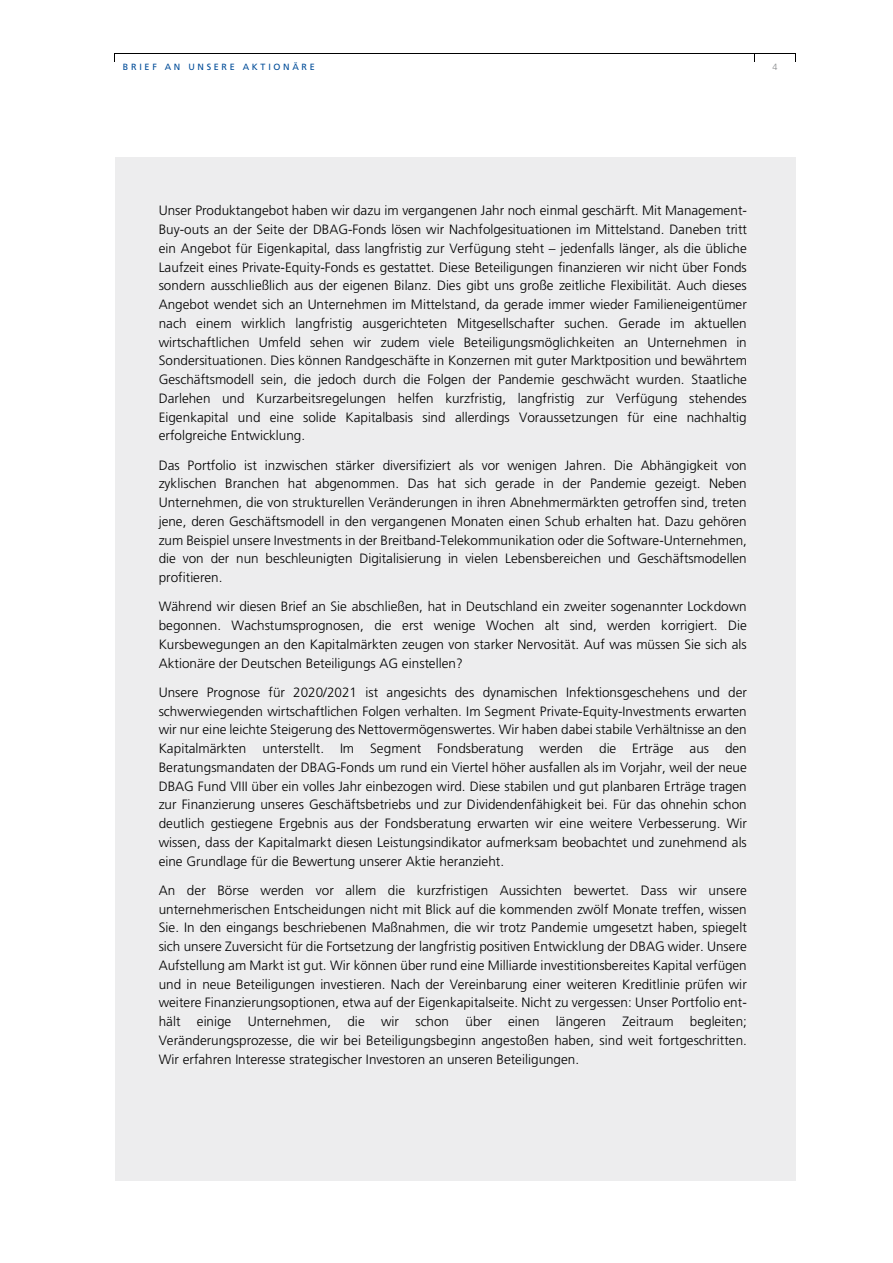
<style>
.page{position:relative;width:893px;height:1263px;background:#fff}
.page>*{position:absolute;margin:0;border:0;box-sizing:border-box;transform-origin:0 0}
.t1{font:300 13.5px/18.8px "Frutiger LT Std";letter-spacing:.005em;color:#000;text-align:justify}
.t2{font:9px "Frutiger LT Std";letter-spacing:.3em;color:#004c98}
.t3{font:300 9px "Frutiger LT Std";color:#858789}
</style>
<div class="page">
<hr style="left:115px;top:53px;width:639px;height:1px;background:#000">
<hr style="left:754px;top:53px;width:41px;height:1px;background:#000">
<div style="left:116px;top:157px;width:680px;height:1024px;background:#ededee"></div>
<p class="t2" style="left:123px;top:62px;width:193px">BRIEF AN UNSERE AKTIONÄRE</p>
<p class="t3" style="left:772px;top:63px;width:7px">4</p>
<p class="t1" style="left:159px;top:202px;width:590px">Unser Produktangebot haben wir dazu im vergangenen Jahr noch einmal geschärft. Mit Management-Buy-outs an der Seite der DBAG-Fonds lösen wir Nachfolgesituationen im Mittelstand. Daneben tritt ein Angebot für Eigenkapital, dass langfristig zur Verfügung steht – jedenfalls länger, als die übliche Laufzeit eines Private-Equity-Fonds es gestattet. Diese Beteiligungen finanzieren wir nicht über Fonds sondern ausschließlich aus der eigenen Bilanz. Dies gibt uns große zeitliche Flexibilität. Auch dieses Angebot wendet sich an Unternehmen im Mittelstand, da gerade immer wieder Familieneigentümer nach einem wirklich langfristig ausgerichteten Mitgesellschafter suchen. Gerade im aktuellen wirtschaftlichen Umfeld sehen wir zudem viele Beteiligungsmöglichkeiten an Unternehmen in Sondersituationen. Dies können Randgeschäfte in Konzernen mit guter Marktposition und bewährtem Geschäftsmodell sein, die jedoch durch die Folgen der Pandemie geschwächt wurden. Staatliche Darlehen und Kurzarbeitsregelungen helfen kurzfristig, langfristig zur Verfügung stehendes Eigenkapital und eine solide Kapitalbasis sind allerdings Voraussetzungen für eine nachhaltig erfolgreiche Entwicklung.</p>
<p class="t1" style="left:159px;top:456px;width:589px">Das Portfolio ist inzwischen stärker diversifiziert als vor wenigen Jahren. Die Abhängigkeit von zyklischen Branchen hat abgenommen. Das hat sich gerade in der Pandemie gezeigt. Neben Unternehmen, die von strukturellen Veränderungen in ihren Abnehmermärkten getroffen sind, treten jene, deren Geschäftsmodell in den vergangenen Monaten einen Schub erhalten hat. Dazu gehören zum Beispiel unsere Investments in der Breitband-Telekommunikation oder die Software-Unternehmen, die von der nun beschleunigten Digitalisierung in vielen Lebensbereichen und Geschäftsmodellen profitieren.</p>
<p class="t1" style="left:159px;top:598px;width:589px">Während wir diesen Brief an Sie abschließen, hat in Deutschland ein zweiter sogenannter Lockdown begonnen. Wachstumsprognosen, die erst wenige Wochen alt sind, werden korrigiert. Die Kursbewegungen an den Kapitalmärkten zeugen von starker Nervosität. Auf was müssen Sie sich als Aktionäre der Deutschen Beteiligungs AG einstellen?</p>
<p class="t1" style="left:159px;top:683px;width:590px">Unsere Prognose für 2020/2021 ist angesichts des dynamischen Infektionsgeschehens und der schwerwiegenden wirtschaftlichen Folgen verhalten. Im Segment Private-Equity-Investments erwarten wir nur eine leichte Steigerung des Nettovermögenswertes. Wir haben dabei stabile Verhältnisse an den Kapitalmärkten unterstellt. Im Segment Fondsberatung werden die Erträge aus den Beratungsmandaten der DBAG-Fonds um rund ein Viertel höher ausfallen als im Vorjahr, weil der neue DBAG Fund VIII über ein volles Jahr einbezogen wird. Diese stabilen und gut planbaren Erträge tragen zur Finanzierung unseres Geschäftsbetriebs und zur Dividendenfähigkeit bei. Für das ohnehin schon deutlich gestiegene Ergebnis aus der Fondsberatung erwarten wir eine weitere Verbesserung. Wir wissen, dass der Kapitalmarkt diesen Leistungsindikator aufmerksam beobachtet und zunehmend als eine Grundlage für die Bewertung unserer Aktie heranzieht.</p>
<p class="t1" style="left:159px;top:881px;width:590px">An der Börse werden vor allem die kurzfristigen Aussichten bewertet. Dass wir unsere unternehmerischen Entscheidungen nicht mit Blick auf die kommenden zwölf Monate treffen, wissen Sie. In den eingangs beschriebenen Maßnahmen, die wir trotz Pandemie umgesetzt haben, spiegelt sich unsere Zuversicht für die Fortsetzung der langfristig positiven Entwicklung der DBAG wider. Unsere Aufstellung am Markt ist gut. Wir können über rund eine Milliarde investitionsbereites Kapital verfügen und in neue Beteiligungen investieren. Nach der Vereinbarung einer weiteren Kreditlinie prüfen wir weitere Finanzierungsoptionen, etwa auf der Eigenkapitalseite. Nicht zu vergessen: Unser Portfolio ent&shy;hält einige Unternehmen, die wir schon über einen längeren Zeitraum begleiten; Veränderungsprozesse, die wir bei Beteiligungsbeginn angestoßen haben, sind weit fortgeschritten.<br>Wir erfahren Interesse strategischer Investoren an unseren Beteiligungen.</p>
</div>
